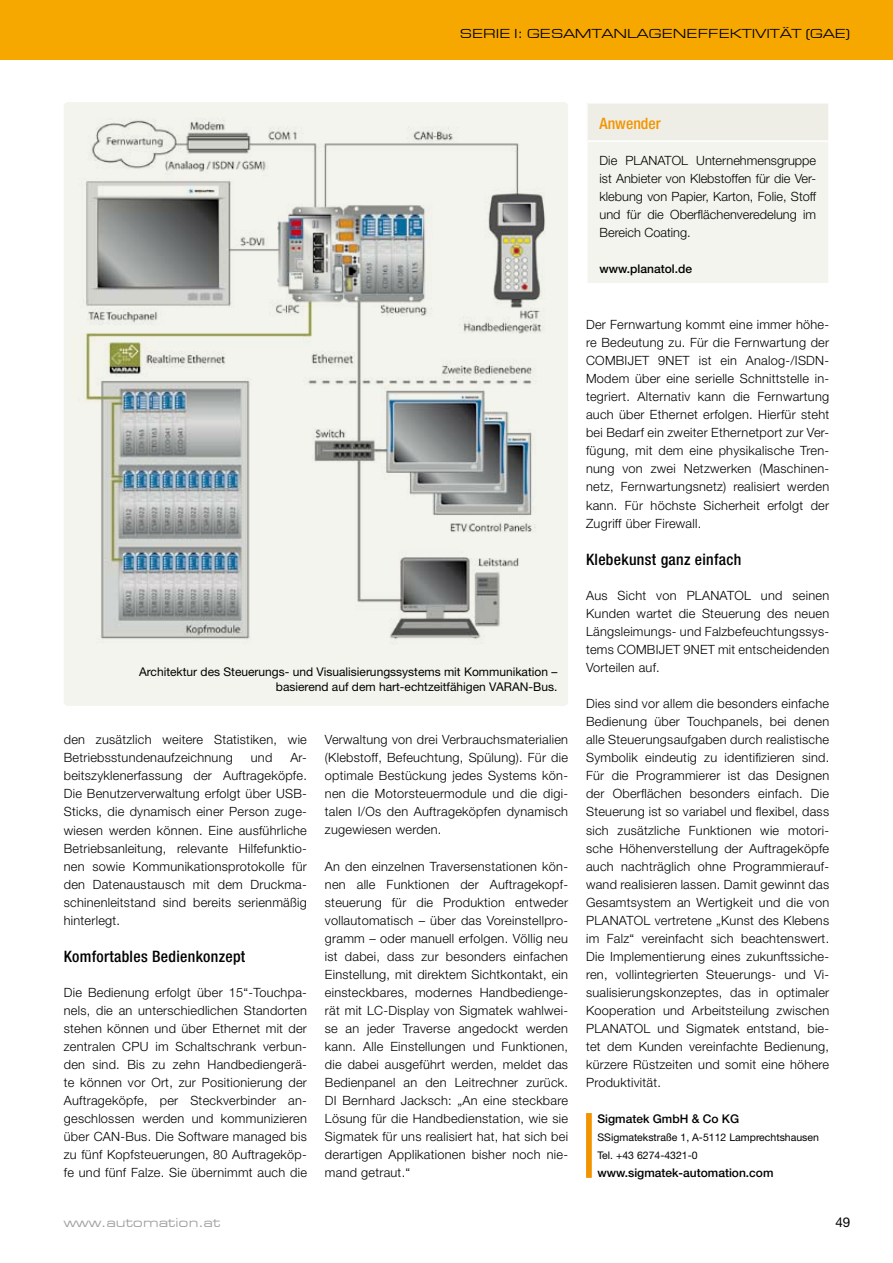
<style>
.page{position:relative;width:893px;height:1263px;background:#fff}
.page>*{position:absolute;margin:0;border:0;box-sizing:border-box;transform-origin:0 0}
.t1{font:500 condensed 15.75px "Helvetica Neue";letter-spacing:.02em;color:#000}
.t2{font:500 condensed 15.75px "Helvetica Neue";color:#f29400}
.t3{font:13.5px "Eurostile Extended Roman DTC";color:#000}
.t4{font:13.5px "Eurostile Extended Roman DTC";color:#9c9d9f}
.t5{font:13.5px "Helvetica Neue";color:#000}
.t6{font:300 12.75px/18px "Helvetica Neue";letter-spacing:.02em;color:#000;text-align:justify}
.t7{font:12px/14.4px "Helvetica Neue";color:#000;text-align:right}
.t8{font:500 12px "Helvetica Neue";color:#000}
.t9{font:10.5px/18px "Helvetica Neue";color:#000}
</style>
<div class="page">
<div style="left:0;top:0;width:893px;height:60px;background:#f6a800"></div>
<div style="left:64px;top:102px;width:504px;height:604px;background:#f4f4ee;border-radius:4px"></div>
<div style="left:586px;top:1113px;width:6px;height:65px;background:#f29400"></div>
<div style="left:587px;top:103px;width:242px;height:38px;background:#efeee6"></div>
<div style="left:587px;top:141px;width:242px;height:143px;background:#f4f4ee"></div>
<hr style="left:586px;top:283px;width:244px;height:1px;background:#fff">
<hr style="left:586px;top:102px;width:244px;height:2px;background:#fff">
<hr style="left:586px;top:104px;width:2px;height:36px;background:#fff">
<hr style="left:828px;top:104px;width:2px;height:36px;background:#fff">
<hr style="left:586px;top:140px;width:244px;height:2px;background:#fff">
<hr style="left:586px;top:142px;width:2px;height:141px;background:#fff">
<hr style="left:828px;top:142px;width:2px;height:141px;background:#fff">
<img style="left:83px;top:119px;width:462px;height:520px">
<p class="t3" style="left:460px;top:26px;width:105px">SERIE I: GESAMTAN</p>
<p class="t3" style="left:627px;top:26px;width:225px">LAG EN EFFEKTIVITÄT (GAE)</p>
<p class="t7" style="left:139px;top:665px;width:420px">Architektur des Steuerungs- und Visualisierungssystems mit Kommunikation – basierend auf dem hart-echtzeitfähigen VARAN-Bus.</p>
<p class="t6" style="left:64px;top:730px;width:245px">den zusätzlich weitere Statistiken, wie<br>Betriebsstundenaufzeichnung</p>
<p class="t6" style="left:64px;top:748px;width:245px;text-indent:227px">Ar&shy;beitszyklenerfassung der Auftrageköpfe.<br>Die Benutzerverwaltung erfolgt über USB-Sticks, die dynamisch einer Person zuge&shy;wiesen werden können. Eine ausführliche Betriebsanleitung, relevante Hilfefunktio&shy;nen sowie Kommunikationsprotokolle für den Datenaustausch mit dem Druckma&shy;schinenleitstand sind bereits serienmäßig hinterlegt.</p>
<p class="t1" style="left:64px;top:947px;width:183px">Komfortables Bedienkonzept</p>
<p class="t6" style="left:64px;top:983px;width:245px">Die Bedienung erfolgt über 15“-Touchpa&shy;nels, die an unterschiedlichen Standorten stehen können und über Ethernet mit der zentralen CPU im Schaltschrank verbun&shy;den sind. Bis zu zehn Handbediengerä&shy;te können vor Ort, zur Positionierung der Auftrageköpfe, per Steckverbinder an&shy;geschlossen werden und kommunizieren über CAN-Bus. Die Software managed bis zu fünf Kopfsteuerungen, 80 Auftrageköp&shy;fe und fünf Falze. Sie übernimmt auch die</p>
<p class="t6" style="left:251px;top:748px;width:23px">und</p>
<p class="t6" style="left:325px;top:730px;width:245px">Verwaltung von drei Verbrauchsmaterialien (Klebstoff, Befeuchtung, Spülung). Für die optimale Bestückung jedes Systems kön&shy;nen die Motorsteuermodule und die digi&shy;talen I/Os den Auftrageköpfen dynamisch zugewiesen werden.</p>
<p class="t6" style="left:325px;top:857px;width:245px">An den einzelnen Traversenstationen kön&shy;nen alle Funktionen der Auftragekopf&shy;steuerung für die Produktion entweder vollautomatisch – über das Voreinstellpro&shy;gramm – oder manuell erfolgen. Völlig neu ist dabei, dass zur besonders einfachen Einstellung, mit direktem Sichtkontakt, ein einsteckbares, modernes Handbedienge&shy;rät mit LC-Display von Sigmatek wahlwei&shy;se an jeder Traverse angedockt werden kann. Alle Einstellungen und Funktionen, die dabei ausgeführt werden, meldet das Bedienpanel an den Leitrechner zurück.<br>DI Bernhard Jacksch: „An eine steckbare Lösung für die Handbedienstation, wie sie Sigmatek für uns realisiert hat, hat sich bei derartigen Applikationen bisher noch nie&shy;mand getraut.“</p>
<p class="t2" style="left:600px;top:114px;width:63px">Anwender</p>
<p class="t6" style="left:600px;top:151px;width:218px">Die PLANATOL Unternehmensgruppe ist Anbieter von Klebstoffen für die Ver&shy;klebung von Papier, Karton, Folie, Stoff und für die Oberflächenveredelung im Bereich Coating.</p>
<p class="t8" style="left:600px;top:262px;width:94px">www.planatol.de</p>
<p class="t6" style="left:586px;top:315px;width:245px">Der Fernwartung kommt eine immer höhe&shy;re Bedeutung zu. Für die Fernwartung der COMBIJET 9NET ist ein Analog-/ISDN-Modem über eine serielle Schnittstelle in&shy;tegriert. Alternativ kann die Fernwartung auch über Ethernet erfolgen. Hierfür steht bei Bedarf ein zweiter Ethernetport zur Ver&shy;fügung, mit dem eine physikalische Tren&shy;nung von zwei Netzwerken (Maschinen&shy;netz, Fernwartungsnetz) realisiert werden kann. Für höchste Sicherheit erfolgt der Zugriff über Firewall.</p>
<p class="t1" style="left:586px;top:550px;width:157px">Klebekunst ganz einfach</p>
<p class="t6" style="left:586px;top:586px;width:245px">Aus Sicht von PLANATOL und seinen Kunden wartet die Steuerung des neuen Längsleimungs- und Falzbefeuchtungssys&shy;tems COMBIJET 9NET mit entscheidenden Vorteilen auf.</p>
<p class="t6" style="left:586px;top:694px;width:245px">Dies sind vor allem die besonders einfache Bedienung über Touchpanels, bei denen alle Steuerungsaufgaben durch realistische Symbolik eindeutig zu identifizieren sind.<br>Für die Programmierer ist das Designen der Oberflächen besonders einfach. Die Steuerung ist so variabel und flexibel, dass sich zusätzliche Funktionen wie motori&shy;sche Höhenverstellung der Auftrageköpfe auch nachträglich ohne Programmierauf&shy;wand realisieren lassen. Damit gewinnt das Gesamtsystem an Wertigkeit und die von PLANATOL vertretene „Kunst des Klebens im Falz“ vereinfacht sich beachtenswert.<br>Die Implementierung eines zukunftssiche&shy;ren, vollintegrierten Steuerungs- und Vi&shy;sualisierungskonzeptes, das in optimaler Kooperation und Arbeitsteilung zwischen PLANATOL und Sigmatek entstand, bie&shy;tet dem Kunden vereinfachte Bedienung, kürzere Rüstzeiten und somit eine höhere Produktivität.</p>
<p class="t8" style="left:597px;top:1112px;width:143px">Sigmatek GmbH &amp; Co KG</p>
<p class="t9" style="left:597px;top:1128px;width:223px">SSigmatekstraße 1, A-5112 Lamprechtshausen<br>Tel. +43 6274-4321-0</p>
<p class="t8" style="left:597px;top:1166px;width:178px">www.sigmatek-automation.com</p>
<p class="t4" style="left:64px;top:1215px;width:158px">WWW.AUTOMATION.AT</p>
<p class="t5" style="left:835px;top:1214px;width:17px">49</p>
</div>
